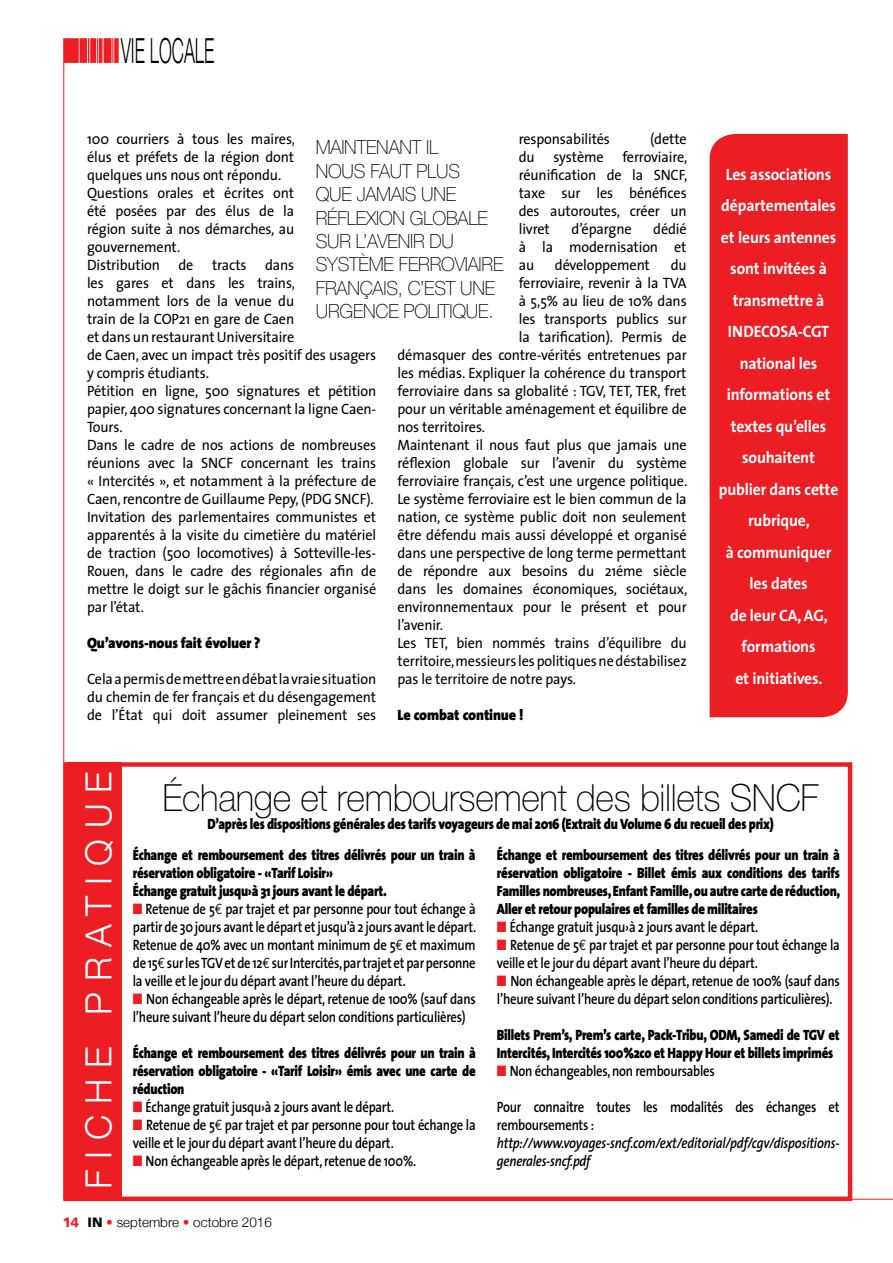
<style>
.page{position:relative;width:893px;height:1263px;background:#fff}
.page>*{position:absolute;margin:0;border:0;box-sizing:border-box;transform-origin:0 0}
.t1{font:100 37.5px "Helvetica Neue CE";letter-spacing:-.01em;color:#000;scale:.95 1}
.t2{font:300 36px "Helvetica Neue";letter-spacing:.3em;color:#fff}
.t3{font:300 34.5px "Helvetica Neue";color:#000;scale:.5 1}
.t4{font:100 19.5px/23.4px "Helvetica Neue CE";letter-spacing:.085em;color:#000;scale:.95 1}
.t5{font:700 16.5px/31.5px "The Sans";letter-spacing:-.01em;color:#fff;text-align:center;scale:.95 1}
.t6{font:15px/18px "The Sans";letter-spacing:-.01em;color:#000;text-align:justify;scale:.95 1}
.t7{font:600 15px/18px "The Sans";letter-spacing:-.02em;color:#000;scale:.85 1}
.t8{font:900 15px/18px "The Sans";letter-spacing:-.02em;color:#000;scale:.85 1}
.t9{font:italic 600 15px/18px "The Sans";letter-spacing:-.015em;color:#000;scale:.85 1}
.t10{font:900 15px "The Sans";letter-spacing:-.02em;color:#000;scale:.95 1}
.t11{font:300 13.5px "Helvetica Neue";color:#000}
.s1{color:#ed1d24}
.s2{font-family:"Euro Mono";font-weight:400}
.s3{font-family:"Frutiger LT Std";font-weight:900;color:#ed1d24}
.s4{font-family:"Frutiger LT Std";font-weight:900}
</style>
<div class="page">
<div style="left:64px;top:38px;width:15px;height:25px;background:#ed1d24"></div>
<div style="left:80px;top:38px;width:7px;height:25px;background:#ed1d24"></div>
<svg style="left:88px;top:38px;width:1px;height:25px"></svg>
<div style="left:90px;top:38px;width:6px;height:25px;background:#ed1d24"></div>
<svg style="left:97px;top:38px;width:7px;height:25px"></svg>
<div style="left:104px;top:38px;width:8px;height:25px;background:#ed1d24"></div>
<svg style="left:112px;top:38px;width:1px;height:25px"></svg>
<div style="left:114px;top:38px;width:5px;height:25px;background:#ed1d24"></div>
<hr style="left:63px;top:38px;width:1px;height:1161px;background:#ed1d24">
<hr style="left:64px;top:1199px;width:829px;height:1px;background:#ed1d24">
<div style="left:63px;top:762px;width:789px;height:439px;border:4px solid #ed1d24"></div>
<div style="left:66px;top:762px;width:56px;height:436px;background:#ed1d24"></div>
<div style="left:710px;top:134px;width:138px;height:583px;background:#ed1d24"></div>
<h3 class="t3" style="left:121px;top:23px;width:189px">vie locale</h3>
<p class="t6" style="left:519px;top:129px;width:179px;text-indent:132px">(dette du système ferroviaire, réunification de la SNCF, taxe sur les bénéfices des autoroutes, créer un livret</p>
<p class="t6" style="left:87px;top:129px;width:306px;text-align:left">100 courriers à tous les maires,<br>élus et préfets de la région dont<br>quelques uns nous ont répondu.<br>Questions orales et écrites ont<br>été posées par des élus de la<br>région suite à nos démarches, au gouvernement.<br>Distribution de tracts dans<br>les gares et dans les trains,<br>notamment lors de la venue du<br>train de la COP21 en gare de Caen<br>et dans un restaurant Universitaire<br>de Caen, avec un impact très positif des usagers y compris étudiants.<br>Pétition en ligne, 500 signatures et pétition papier, 400 signatures concernant la ligne Caen-Tours.<br>Dans le cadre de nos actions de nombreuses réunions avec la SNCF concernant les trains « Intercités », et notamment à la préfecture de Caen, rencontre de Guillaume Pepy, (PDG SNCF).<br>Invitation des parlementaires communistes et apparentés à la visite du cimetière du matériel de traction (500 locomotives) à Sotteville-les-Rouen, dans le cadre des régionales afin de mettre le doigt sur le gâchis financier organisé par l’état.</p>
<p class="t10" style="left:87px;top:630px;width:184px">Qu’avons-nous fait évoluer ?</p>
<p class="t6" style="left:87px;top:669px;width:306px">Cela a permis de mettre en débat la vraie situation du chemin de fer français et du désengagement de l’état qui doit assumer pleinement ses</p>
<p class="t6" style="left:519px;top:129px;width:98px">responsabilités</p>
<h3 class="t4" style="left:316px;top:136px;width:151px">MAINTENANT IL<br>NOUS FAUT PLUS<br>QUE JAMAIS UN E<br>RÉFLEXION GLO</h3>
<h3 class="t4" style="left:316px;top:206px;width:199px;text-indent:130px">BALE<br>SUR L’AVENIR DU<br>SYSTÈME FERROVIAIRE<br>FRANÇAIS, C’EST UNE<br>URG ENCE POLITIQUE.</h3>
<p class="t6" style="left:572px;top:219px;width:65px">d’épargne</p>
<p class="t6" style="left:519px;top:219px;width:178px;text-indent:134px">dédié à la modernisation et au</p>
<p class="t6" style="left:555px;top:255px;width:101px">développement</p>
<p class="t6" style="left:671px;top:255px;width:18px">du</p>
<p class="t6" style="left:519px;top:273px;width:178px">ferroviaire, revenir à la TVA</p>
<p class="t6" style="left:519px;top:291px;width:178px">à 5,5% au lieu de 10% dans</p>
<p class="t6" style="left:519px;top:309px;width:178px">les transports publics sur</p>
<p class="t6" style="left:519px;top:327px;width:178px">la tarification). Permis de</p>
<p class="t6" style="left:397px;top:345px;width:306px">démasquer des contre-vérités entretenues par</p>
<p class="t6" style="left:397px;top:363px;width:306px">les médias. Expliquer la cohérence du transport</p>
<p class="t6" style="left:397px;top:381px;width:306px">ferroviaire dans sa globalité : TGV, TET, TER, fret</p>
<p class="t6" style="left:397px;top:399px;width:306px">pour un véritable aménagement et équilibre de</p>
<p class="t6" style="left:397px;top:417px;width:94px">nos territoires.</p>
<p class="t6" style="left:397px;top:435px;width:306px">Maintenant il nous faut plus que jamais une</p>
<p class="t6" style="left:397px;top:453px;width:306px">réflexion globale sur l’avenir du système</p>
<p class="t6" style="left:397px;top:471px;width:307px">ferroviaire français, c’est une urgence politique.</p>
<p class="t6" style="left:397px;top:489px;width:306px">Le système ferroviaire est le bien commun de la</p>
<p class="t6" style="left:397px;top:507px;width:306px">nation, ce système public doit non seulement</p>
<p class="t6" style="left:397px;top:525px;width:306px">être défendu mais aussi développé et organisé</p>
<p class="t6" style="left:397px;top:543px;width:306px">dans une perspective de long terme permettant</p>
<p class="t6" style="left:397px;top:561px;width:306px">de répondre aux besoins du 21éme siècle</p>
<p class="t6" style="left:397px;top:579px;width:307px">dans les domaines économiques, sociétaux,</p>
<p class="t6" style="left:397px;top:597px;width:306px">environnementaux pour le présent et pour</p>
<p class="t6" style="left:397px;top:615px;width:50px">l’avenir.</p>
<p class="t6" style="left:397px;top:633px;width:306px">Les TET, bien nommés trains d’équilibre du</p>
<p class="t6" style="left:397px;top:651px;width:306px">territoire, messieurs les politiques ne déstabilisez</p>
<p class="t6" style="left:397px;top:669px;width:190px">pas le territoire de notre pays.</p>
<p class="t10" style="left:397px;top:702px;width:134px">Le combat continue !</p>
<p class="t5" style="left:719px;top:158px;width:127px">Les associations départementales et leurs antennes sont invitées à transmettre à<br>INDECOSA-CGT national les informations et textes qu’elles souhaitent publier dans cette rubrique,<br>à communiquer les dates<br>de leur CA, AG, formations<br>et initiatives.</p>
<h2 class="t2" style="left:70px;top:1189px;width:419px;rotate:-90deg">Fiche pratique</h2>
<h1 class="t1" style="left:163px;top:776px;width:692px">ÉCHANGE ET REMBOURSEMENT DES BILLETS SNCF</h1>
<p class="t8" style="left:207px;top:814px;width:668px">D’après les dispositions générales des tarifs voyageurs de mai 2016 (Extrait du Volume 6 du recueil des prix)</p>
<p class="t8" style="left:133px;top:846px;width:405px">Échange et remboursement des titres délivrés pour un train à réservation obligatoire - «Tarif Loisir»<br>Échange gratuit jusqu›à 31 jours avant le départ.</p>
<p class="t7" style="left:133px;top:900px;width:405px;text-align:justify"><span class="s1">■</span> Retenue de 5<span class="s2">E</span> par trajet et par personne pour tout échange à partir de 30 jours avant le départ et jusqu’à 2 jours avant le départ.<br>Retenue de 40% avec un montant minimum de 5<span class="s2">E</span> et maximum de 15<span class="s2">E</span> sur les TGV et de 12<span class="s2">E</span> sur Intercités, par trajet et par personne la veille et le jour du départ avant l’heure du départ.</p>
<p class="t7" style="left:133px;top:990px;width:405px"><span class="s1">■</span> Non échangeable après le départ, retenue de 100% (sauf dans l’heure suivant l’heure du départ selon conditions particulières)</p>
<p class="t8" style="left:133px;top:1044px;width:405px;text-align:justify">Échange et remboursement des titres délivrés pour un train à réservation obligatoire - «Tarif Loisir» émis avec une carte de réduction</p>
<p class="t7" style="left:133px;top:1098px;width:309px"><span class="s1">■</span> Échange gratuit jusqu›à 2 jours avant le départ.</p>
<p class="t7" style="left:133px;top:1116px;width:405px"><span class="s1">■</span> Retenue de 5<span class="s2">E</span> par trajet et par personne pour tout échange la veille et le jour du départ avant l’heure du départ.</p>
<p class="t7" style="left:133px;top:1152px;width:335px"><span class="s1">■</span> Non échangeable après le départ, retenue de 100%.</p>
<p class="t8" style="left:497px;top:846px;width:406px;text-align:justify">Échange et remboursement des titres délivrés pour un train à réservation obligatoire - Billet émis aux conditions des tarifs Familles nombreuses, Enfant Famille, ou autre carte de réduction, Aller et retour populaires et familles de militaires</p>
<p class="t7" style="left:497px;top:918px;width:309px"><span class="s1">■</span> Échange gratuit jusqu›à 2 jours avant le départ.</p>
<p class="t7" style="left:497px;top:936px;width:405px"><span class="s1">■</span> Retenue de 5<span class="s2">E</span> par trajet et par personne pour tout échange la veille et le jour du départ avant l’heure du départ.</p>
<p class="t7" style="left:497px;top:972px;width:405px"><span class="s1">■</span> Non échangeable après le départ, retenue de 100% (sauf dans l’heure suivant l’heure du départ selon conditions particulières).</p>
<p class="t8" style="left:497px;top:1026px;width:405px">Billets Prem’s, Prem’s carte, Pack-Tribu, ODM, Samedi de TGV et<br>Intercités, Intercités 100%2co et Happy Hour et billets imprimés</p>
<p class="t7" style="left:497px;top:1062px;width:258px"><span class="s1">■</span> Non échangeables, non remboursables</p>
<p class="t7" style="left:497px;top:1098px;width:405px">Pour connaitre toutes les modalités des échanges et remboursements :</p>
<p class="t9" style="left:497px;top:1134px;width:405px">http://www.voyages-sncf.com/ext/editorial/pdf/cgv/dispositions&shy;generales-sncf.pdf</p>
<p class="t11" style="left:63px;top:1211px;width:211px"><span class="s3">14</span> <span class="s4">IN</span> <span class="s1">•</span> septembre <span class="s1">•</span> octobre 2016</p>
</div>
